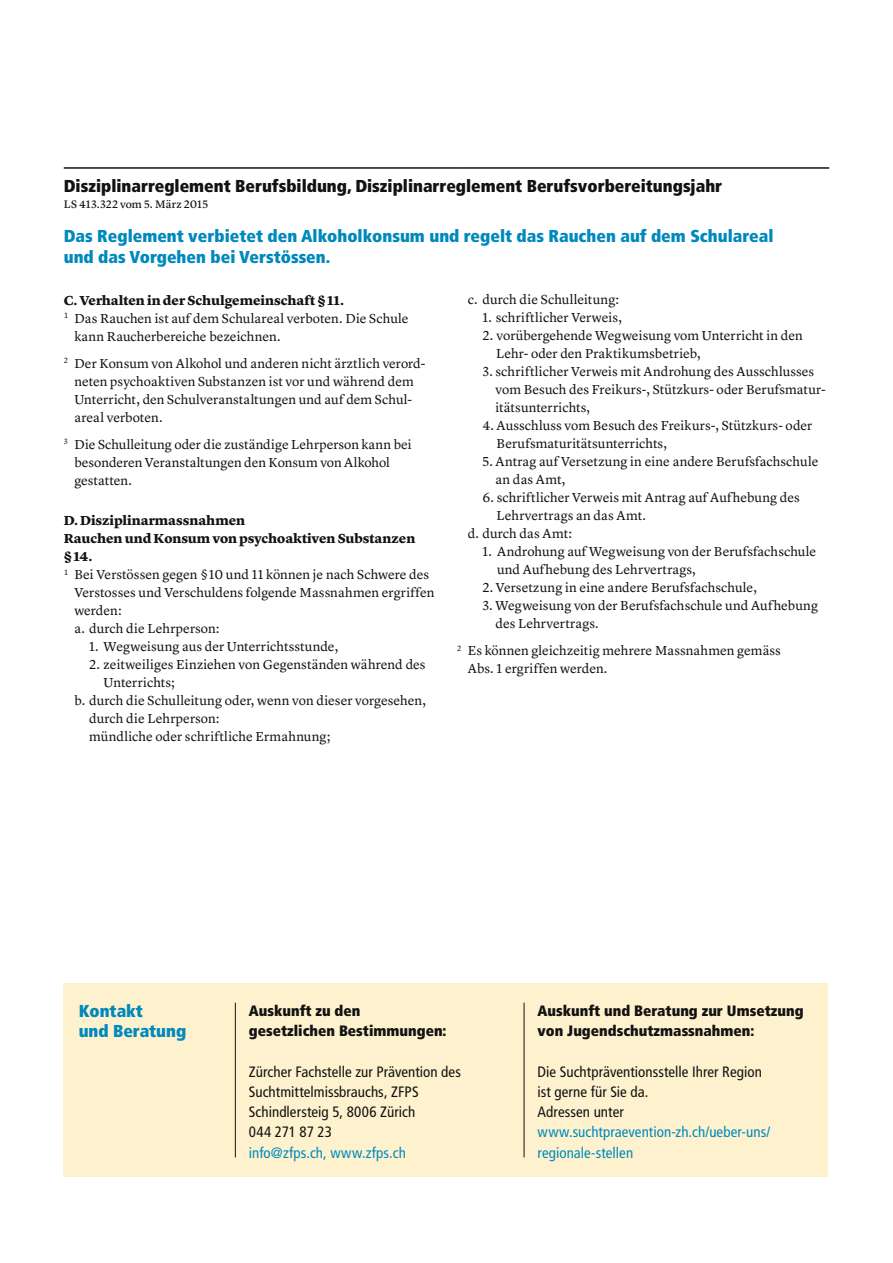
<style>
.page{position:relative;width:893px;height:1263px;background:#fff}
.page>*{position:absolute;margin:0;border:0;box-sizing:border-box;transform-origin:0 0}
.t1{font:900 condensed 17.25px/20.2px "Frutiger LT Std";color:#0089bc}
.t2{font:900 condensed 17.25px "Frutiger LT Std";color:#121212}
.t3{font:condensed 15px/20.2px "Frutiger LT Std";letter-spacing:.005em;color:#121212}
.t4{font:900 condensed 15px/20.2px "Frutiger LT Std";color:#121212}
.t5{font:condensed 15px/20.2px "Frutiger LT Std";letter-spacing:.005em;color:#0089bc}
.t6{font:13.5px/18px "Lyon Text";color:#121212}
.t7{font:900 13.5px "Lyon Text";color:#121212}
.t8{font:11.25px "Lyon Text Regular No.2";letter-spacing:.015em;color:#121212}
.s1{font-family:"Freight Text Pro";font-size:16.5px}
.s2{font-family:"Freight Text Pro";font-size:15px}
</style>
<div class="page">
<hr style="left:64px;top:167px;width:372px;height:2px;background:#121212">
<hr style="left:436px;top:167px;width:21px;height:2px;background:#121212">
<hr style="left:457px;top:167px;width:372px;height:2px;background:#121212">
<div style="left:64px;top:983px;width:764px;height:194px;background:#fef2ce"></div>
<hr style="left:235px;top:1003px;width:1px;height:154px;background:#121212">
<hr style="left:524px;top:1003px;width:1px;height:154px;background:#121212">
<p class="t2" style="left:64px;top:175px;width:660px">Disziplinarreglement Berufsbildung, Disziplinarreglement Berufsvorbereitungsjahr</p>
<p class="t8" style="left:64px;top:196px;width:146px">LS 413.322 vom 5. März 2015</p>
<p class="t1" style="left:64px;top:226px;width:711px">Das Reglement verbietet den Alkoholkonsum und regelt das Rauchen auf dem Schulareal und das Vorgehen bei Verstössen.</p>
<p class="t7" style="left:64px;top:290px;width:282px">C. Verhalten in der Schulgemeinschaft <span class="s1">§</span>11.</p>
<p class="t6" style="left:64px;top:308px;width:346px"><sup>1</sup> Das Rauchen ist auf dem Schulareal verboten. Die Schule</p>
<p class="t6" style="left:74px;top:326px;width:208px">kann Raucherbereiche bezeichnen.</p>
<p class="t6" style="left:74px;top:353px;width:352px;text-indent:-11px"><sup>2</sup> Der Konsum von Alkohol und anderen nicht ärztlich verord&shy;neten psychoaktiven Substanzen ist vor und während dem Unterricht, den Schulveranstaltungen und auf dem Schul&shy;areal verboten.</p>
<p class="t6" style="left:74px;top:434px;width:339px;text-indent:-11px"><sup>3</sup> Die Schulleitung oder die zuständige Lehrperson kann bei besonderen Veranstaltungen den Konsum von Alkohol gestatten.</p>
<p class="t7" style="left:64px;top:510px;width:183px">D. Disziplinarmassnahmen</p>
<p class="t7" style="left:64px;top:528px;width:353px">Rauchen und Konsum von psychoaktiven Substanzen</p>
<p class="t7" style="left:64px;top:546px;width:30px"><span class="s1">§</span> 14.</p>
<p class="t6" style="left:64px;top:565px;width:367px"><sup>1</sup> Bei Verstössen gegen <span class="s2">§</span> 10 und 11 können je nach Schwere des</p>
<p class="t6" style="left:74px;top:583px;width:361px">Verstosses und Verschuldens folgende Massnahmen ergriffen</p>
<p class="t6" style="left:74px;top:601px;width:49px">werden:</p>
<p class="t6" style="left:74px;top:619px;width:147px">a. durch die Lehrperson:</p>
<p class="t6" style="left:89px;top:637px;width:251px">1. Wegweisung aus der Unterrichtsstunde,</p>
<p class="t6" style="left:89px;top:655px;width:338px">2. zeitweiliges Einziehen von Gegenständen während des</p>
<p class="t6" style="left:104px;top:673px;width:73px">Unterrichts;</p>
<p class="t6" style="left:74px;top:691px;width:353px">b. durch die Schulleitung oder, wenn von dieser vorgesehen,</p>
<p class="t6" style="left:89px;top:709px;width:132px">durch die Lehrperson:</p>
<p class="t6" style="left:89px;top:727px;width:243px">mündliche oder schriftliche Ermahnung;</p>
<p class="t6" style="left:468px;top:290px;width:153px">c. durch die Schulleitung:</p>
<p class="t6" style="left:483px;top:308px;width:141px">1. schriftlicher Verweis,</p>
<p class="t6" style="left:496px;top:326px;width:308px;text-indent:-13px">2. vorübergehende Wegweisung vom Unterricht in den<br>Lehr- oder den Praktikumsbetrieb,</p>
<p class="t6" style="left:495px;top:362px;width:329px;text-indent:-13px">3. schriftlicher Verweis mit Androhung des Ausschlusses vom Besuch des Freikurs-, Stützkurs- oder Berufsmatur-- itätsunterrichts,</p>
<p class="t6" style="left:497px;top:416px;width:317px;text-indent:-14px">4. Ausschluss vom Besuch des Freikurs-, Stützkurs- oder<br>Berufsmaturitätsunterrichts,</p>
<p class="t6" style="left:495px;top:452px;width:324px;text-indent:-13px">5. Antrag auf Versetzung in eine andere Berufsfachschule an das Amt,</p>
<p class="t6" style="left:483px;top:488px;width:319px">6. schriftlicher Verweis mit Antrag auf Aufhebung des</p>
<p class="t6" style="left:496px;top:506px;width:151px">Lehrvertrags an das Amt.</p>
<p class="t6" style="left:468px;top:524px;width:106px">d. durch das Amt:</p>
<p class="t6" style="left:497px;top:542px;width:321px;text-indent:-15px">1. Androhung auf Wegweisung von der Berufsfachschule und Aufhebung des Lehrvertrags,</p>
<p class="t6" style="left:483px;top:578px;width:276px">2. Versetzung in eine andere Berufsfachschule,</p>
<p class="t6" style="left:495px;top:596px;width:324px;text-indent:-13px">3. Wegweisung von der Berufsfachschule und Aufhebung des Lehrvertrags.</p>
<p class="t6" style="left:468px;top:641px;width:315px;text-indent:-11px"><sup>2</sup> Es können gleichzeitig mehrere Massnahmen gemäss<br>Abs. 1 ergriffen werden.</p>
<p class="t1" style="left:79px;top:1000px;width:109px">Kontakt<br>und Beratung</p>
<p class="t4" style="left:249px;top:1000px;width:199px">Auskunft zu den gesetzlichen Bestimmungen:</p>
<p class="t3" style="left:249px;top:1061px;width:214px">Zürcher Fachstelle zur Prävention des<br>Suchtmittelmissbrauchs, ZFPS<br>Schindlersteig 5, 8006 Zürich<br>044 271 87 23</p>
<p class="t5" style="left:249px;top:1142px;width:159px">info@zfps.ch, www.zfps.ch</p>
<p class="t4" style="left:538px;top:1000px;width:268px">Auskunft und Beratung zur Umsetzung von Jugendschutzmassnahmen:</p>
<p class="t3" style="left:538px;top:1061px;width:226px">Die Suchtpräventionsstelle Ihrer Region ist gerne für Sie da.<br>Adressen unter</p>
<p class="t5" style="left:538px;top:1122px;width:234px">www.suchtpraevention-zh.ch/ueber-uns/ regionale-stellen</p>
</div>
